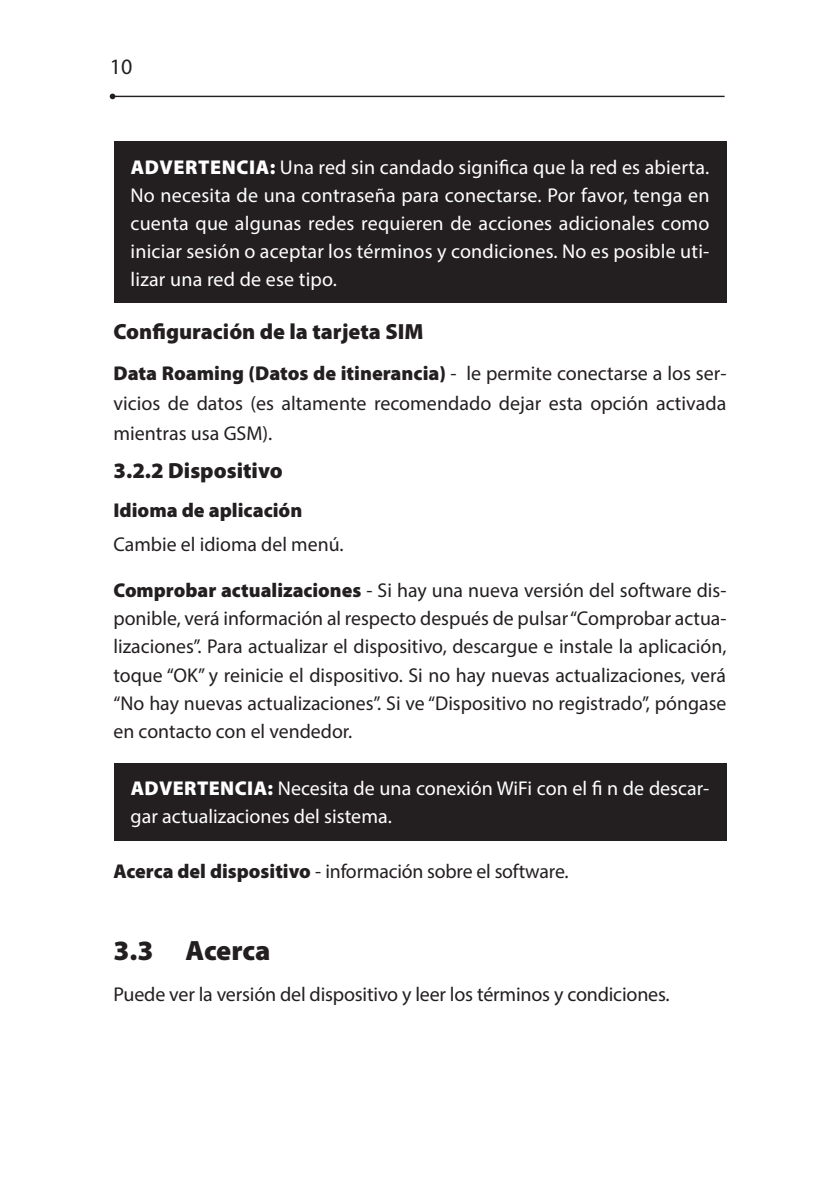
<style>
.page{position:relative;width:840px;height:1191px;background:#fff}
.page>*{position:absolute;margin:0;border:0;box-sizing:border-box;transform-origin:0 0}
.list-abc{font:900 28px "Myriad Pro";letter-spacing:-.01em;color:#231f20}
.list-abc-2{font:900 22px "Myriad Pro";color:#231f20}
.t1{font:22px "Myriad Pro";color:#231f20}
.body{font:20px/28.4px "Myriad Pro";letter-spacing:-.01em;color:#231f20;text-align:justify}
.Normalny{font:20px/28px "Myriad Pro";color:#fff;text-align:justify}
.list-abc-3{font:20px/30px "Myriad Pro";color:#231f20;text-align:justify}
.list-abc-4{font:900 20px "Myriad Pro";color:#231f20}
.s1{font-weight:900}
</style>
<div class="page">
<hr style="left:112px;top:96px;width:612px;height:1px;background:#231f20">
<svg style="left:110px;top:94px;width:5px;height:5px"></svg>
<div style="left:113px;top:142px;width:613px;height:161px;background:#231f20"></div>
<div style="left:113px;top:763px;width:613px;height:77px;background:#231f20"></div>
<p class="t1" style="left:110px;top:53px;width:24px">10</p>
<p class="Normalny" style="left:130px;top:153px;width:580px"><span class="s1">ADVERTENCIA:</span> Una red sin candado significa que la red es abierta.<br>No necesita de una contraseña para conectarse. Por favor, tenga en cuenta que algunas redes requieren de acciones adicionales como iniciar sesión o aceptar los términos y condiciones. No es posible uti&shy;lizar una red de ese tipo.</p>
<p class="list-abc-2" style="left:113px;top:317px;width:311px">Configuración de la tarjeta SIM</p>
<p class="list-abc-3" style="left:113px;top:358px;width:614px"><span class="s1">Data Roaming (Datos de itinerancia)</span> - le permite conectarse a los ser&shy;vicios de datos (es altamente recomendado dejar esta opción activada mientras usa GSM).</p>
<p class="list-abc-2" style="left:113px;top:456px;width:171px">3.2.2 Dispositivo</p>
<p class="list-abc-4" style="left:113px;top:497px;width:190px">Idioma de aplicación</p>
<p class="body" style="left:113px;top:530px;width:231px">Cambie el idioma del menú.</p>
<p class="body" style="left:113px;top:575px;width:614px"><span class="s1">Comprobar actualizaciones</span> - Si hay una nueva versión del software dis&shy;ponible, verá información al respecto después de pulsar “Comprobar actua&shy;lizaciones”. Para actualizar el dispositivo, descargue e instale la aplicación, toque “OK” y reinicie el dispositivo. Si no hay nuevas actualizaciones, verá “No hay nuevas actualizaciones”. Si ve “Dispositivo no registrado”, póngase en contacto con el vendedor.</p>
<p class="Normalny" style="left:130px;top:774px;width:580px"><span class="s1">ADVERTENCIA:</span> Necesita de una conexión WiFi con el fi n de descar&shy;gar actualizaciones del sistema.</p>
<p class="body" style="left:113px;top:856px;width:456px"><span class="s1">Acerca del dispositivo</span> - información sobre el software.</p>
<p class="list-abc" style="left:113px;top:931px;width:158px">3.3 Acerca</p>
<p class="body" style="left:113px;top:980px;width:557px">Puede ver la versión del dispositivo y leer los términos y condiciones.</p>
</div>
